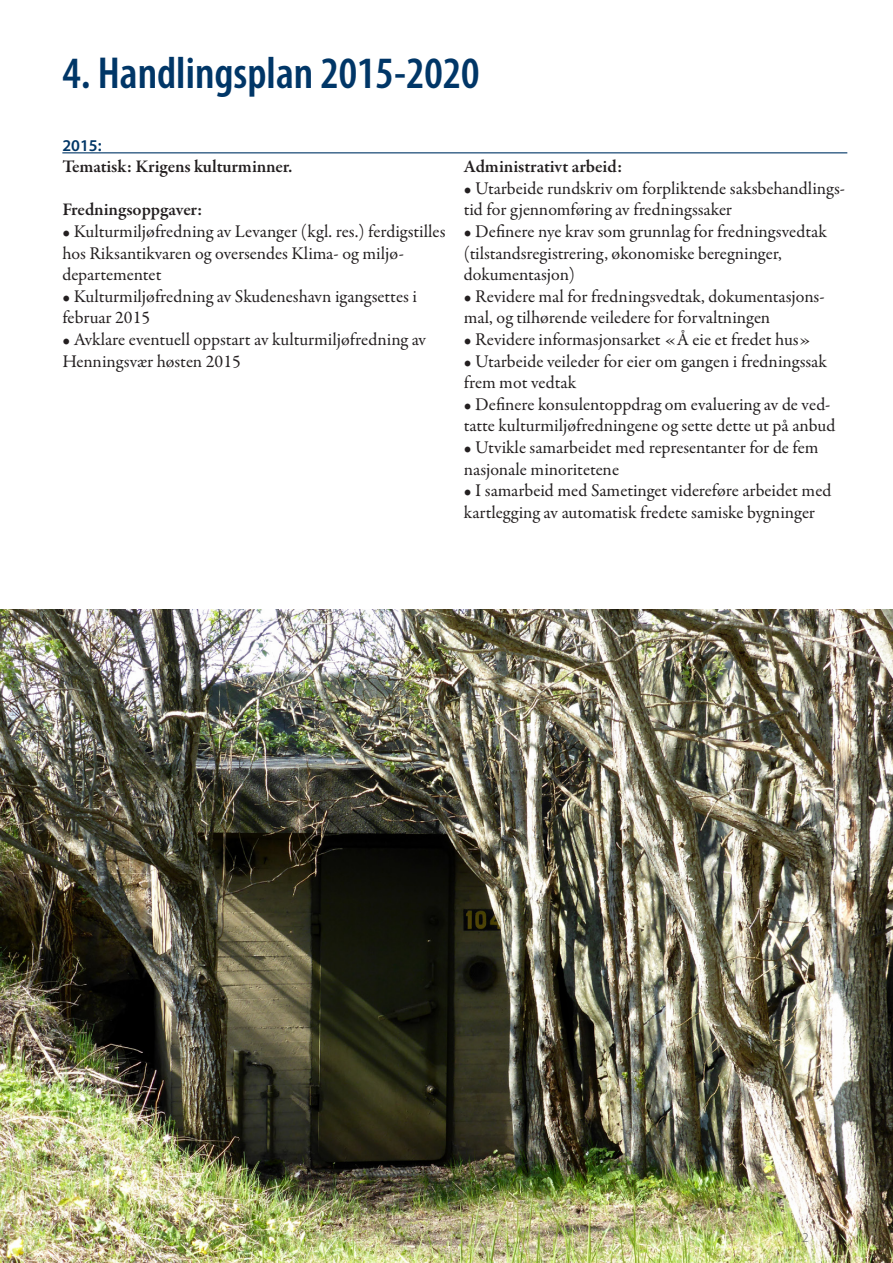
<style>
.page{position:relative;width:893px;height:1263px;background:#fff}
.page>*{position:absolute;margin:0;border:0;box-sizing:border-box;transform-origin:0 0}
.t1{font:600 condensed 45px "Myriad Pro";color:#003667}
.t2{font:18px/21.6px "Garamond Premr Pro";color:#231f20}
.t3{font:600 18px "Garamond Premr Pro";letter-spacing:-.005em;color:#231f20}
.t4{font:600 16.5px "Myriad Pro";color:#003667}
.t5{font:300 13.5px "Myriad Pro";color:#57585a}
</style>
<div class="page">
<img style="left:0;top:610px;width:893px;height:653px">
<hr style="left:62px;top:152px;width:785px;height:1px;background:#003667">
<p class="t1" style="left:63px;top:48px;width:418px">4. Handlingsplan 2015-2020</p>
<p class="t4" style="left:62px;top:136px;width:41px">2015:</p>
<p class="t3" style="left:62px;top:156px;width:232px">Tematisk: Krigens kulturminner.</p>
<p class="t3" style="left:62px;top:199px;width:142px">Fredningsoppgaver:</p>
<p class="t2" style="left:62px;top:221px;width:385px">• Kulturmiljøfredning av Levanger (kgl. res.) ferdigstilles hos Riksantikvaren og oversendes Klima- og miljø&shy;departementet</p>
<p class="t2" style="left:62px;top:286px;width:356px">• Kulturmiljøfredning av Skudeneshavn igangsettes i februar 2015</p>
<p class="t2" style="left:62px;top:329px;width:365px">• Avklare eventuell oppstart av kulturmiljøfredning av<br>Henningsvær høsten 2015</p>
<p class="t3" style="left:464px;top:156px;width:160px">Administrativt arbeid:</p>
<p class="t2" style="left:464px;top:178px;width:383px">• Utarbeide rundskriv om forpliktende saksbehandlings&shy;tid for gjennomføring av fredningssaker</p>
<p class="t2" style="left:464px;top:221px;width:365px">• Definere nye krav som grunnlag for fredningsvedtak (tilstandsregistrering, økonomiske beregninger,</p>
<p class="t2" style="left:464px;top:264px;width:113px">dokumentasjon)</p>
<p class="t2" style="left:464px;top:286px;width:362px">• Revidere mal for fredningsvedtak, dokumentasjons&shy;mal, og tilhørende veiledere for forvaltningen</p>
<p class="t2" style="left:464px;top:329px;width:349px">• Revidere informasjonsarket «Å eie et fredet hus»</p>
<p class="t2" style="left:464px;top:350px;width:365px">• Utarbeide veileder for eier om gangen i fredningssak frem mot vedtak</p>
<p class="t2" style="left:464px;top:394px;width:373px">• Definere konsulentoppdrag om evaluering av de ved&shy;tatte kulturmiljøfredningene og sette dette ut på anbud</p>
<p class="t2" style="left:464px;top:437px;width:356px">• Utvikle samarbeidet med representanter for de fem nasjonale minoritetene</p>
<p class="t2" style="left:464px;top:480px;width:369px">• I samarbeid med Sametinget videreføre arbeidet med kartlegging av automatisk fredete samiske bygninger</p>
<p class="t5" style="left:795px;top:1230px;width:15px">12</p>
</div>
